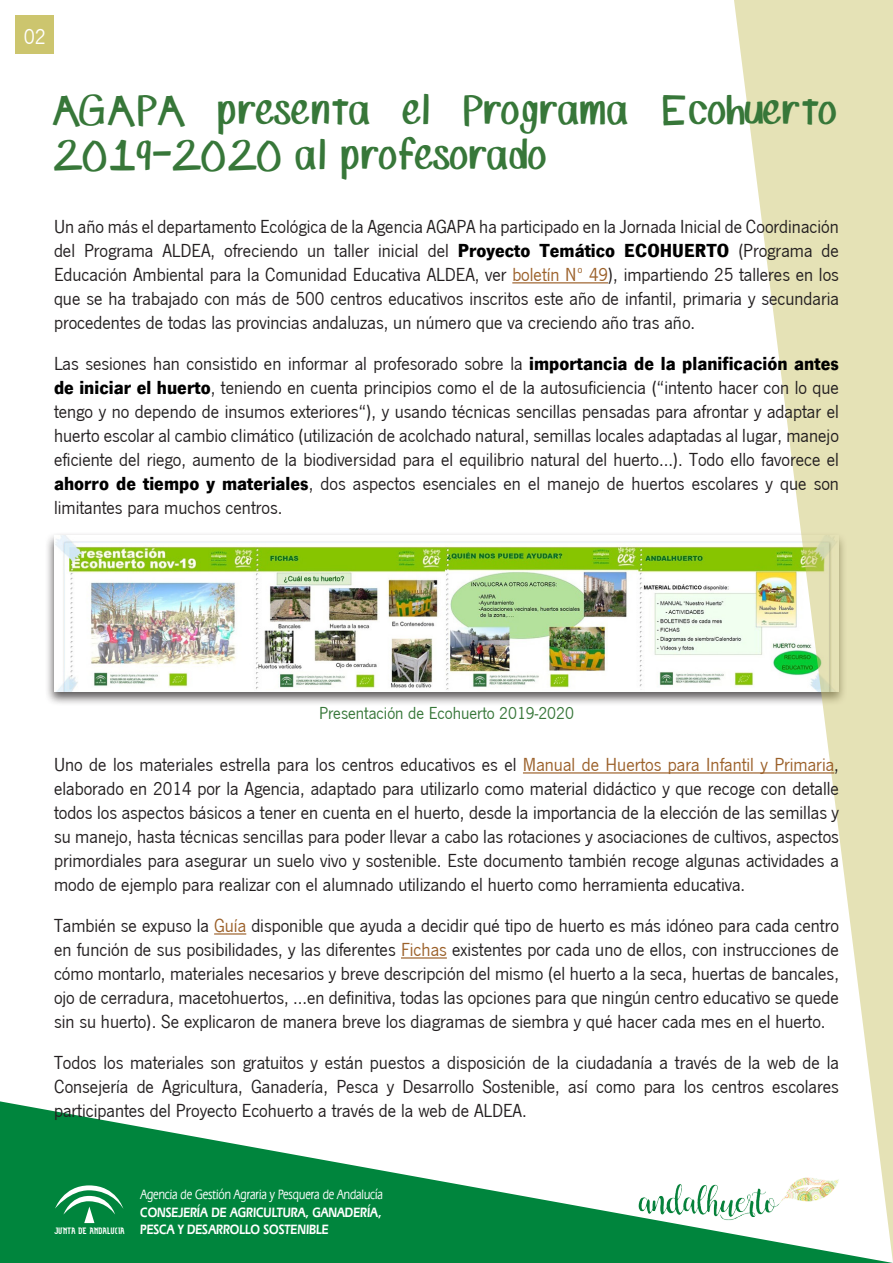
<style>
.page{position:relative;width:893px;height:1263px;background:#fff}
.page>*{position:absolute;margin:0;border:0;box-sizing:border-box;transform-origin:0 0}
.Título1{font:36px/45px "SP Marker Font";color:#377739}
.t1{font:22.5px "News Got T";color:#fff}
.TEXTO_SI{font:19.5px/24px "News Got T";color:#231f20;text-align:justify}
.Texto{font:18px "News Got T";color:#377739}
.t2{font:600 14.25px "Eras IT Cby BT";color:#fff;scale:.82 1}
.t3{font:500 14.25px "Eras IT Cby BT";color:#fff;scale:.77 1}
.t4{font:5.1px "Alfabeto Andaluz Bsico";color:#fff}
.s1{font-weight:700;color:#000}
.s2{color:#9b6029}
</style>
<div class="page">
<svg style="left:0;top:1101px;width:731px;height:162px;fill:#00853d"></svg>
<img style="left:615px;top:1138px;width:116px;height:105px">
<div style="left:16px;top:16px;width:38px;height:38px;background:#ccc56e"></div>
<svg style="left:55px;top:1185px;width:68px;height:38px"></svg>
<div style="left:45px;top:532px;width:803px;height:174px;background:#231f20;opacity:.75"></div>
<img style="left:54px;top:535px;width:677px;height:156px">
<svg style="left:731px;top:0;width:162px;height:1263px;fill:#e5e2b6"></svg>
<hr style="left:512px;top:282px;width:96px;height:1px;background:#9b6029">
<hr style="left:523px;top:772px;width:311px;height:1px;background:#9b6029">
<hr style="left:214px;top:933px;width:32px;height:1px;background:#9b6029">
<hr style="left:401px;top:957px;width:46px;height:1px;background:#9b6029">
<p class="t1" style="left:24px;top:24px;width:24px">02</p>
<p class="Título1" style="left:54px;top:91px;width:786px">AGAPA presenta el Programa Ecohuerto<br>2O19-2O2O al profesorado</p>
<p class="TEXTO_SI" style="left:54px;top:215px;width:786px">Un año más el departamento Ecológica de la Agencia AGAPA ha participado en la Jornada Inicial de Coordinación del Programa ALDEA, ofreciendo un taller inicial del <span class="s1">Proyecto Temático ECOHUERTO</span> (Programa de Educación Ambiental para la Comunidad Educativa ALDEA, ver <span class="s2">boletín Nº 49</span>), impartiendo 25 talleres en los que se ha trabajado con más de 500 centros educativos inscritos este año de infantil, primaria y secundaria procedentes de todas las provincias andaluzas, un número que va creciendo año tras año.</p>
<p class="TEXTO_SI" style="left:54px;top:352px;width:786px">Las sesiones han consistido en informar al profesorado sobre la <span class="s1">importancia de la planificación antes de iniciar el huerto</span>, teniendo en cuenta principios como el de la autosuficiencia (“intento hacer con lo que tengo y no dependo de insumos exteriores“), y usando técnicas sencillas pensadas para afrontar y adaptar el huerto escolar al cambio climático (utilización de acolchado natural, semillas locales adaptadas al lugar, manejo eficiente del riego, aumento de la biodiversidad para el equilibrio natural del huerto…). Todo ello favorece el <span class="s1">ahorro de tiempo y materiales</span>, dos aspectos esenciales en el manejo de huertos escolares y que son limitantes para muchos centros.</p>
<p class="Texto" style="left:319px;top:704px;width:256px">Presentación de Ecohuerto 2019-2020</p>
<p class="TEXTO_SI" style="left:54px;top:753px;width:786px">Uno de los materiales estrella para los centros educativos es el <span class="s2">Manual de Huertos para Infantil y Primaria</span>, elaborado en 2014 por la Agencia, adaptado para utilizarlo como material didáctico y que recoge con detalle todos los aspectos básicos a tener en cuenta en el huerto, desde la importancia de la elección de las semillas y su manejo, hasta técnicas sencillas para poder llevar a cabo las rotaciones y asociaciones de cultivos, aspectos primordiales para asegurar un suelo vivo y sostenible. Este documento también recoge algunas actividades a modo de ejemplo para realizar con el alumnado utilizando el huerto como herramienta educativa.</p>
<p class="TEXTO_SI" style="left:54px;top:914px;width:786px">También se expuso la <span class="s2">Guía</span> disponible que ayuda a decidir qué tipo de huerto es más idóneo para cada centro en función de sus posibilidades, y las diferentes <span class="s2">Fichas</span> existentes por cada uno de ellos, con instrucciones de cómo montarlo, materiales necesarios y breve descripción del mismo (el huerto a la seca, huertas de bancales, ojo de cerradura, macetohuertos, ...en definitiva, todas las opciones para que ningún centro educativo se quede sin su huerto). Se explicaron de manera breve los diagramas de siembra y qué hacer cada mes en el huerto.</p>
<p class="TEXTO_SI" style="left:54px;top:1051px;width:786px">Todos los materiales son gratuitos y están puestos a disposición de la ciudadanía a través de la web de la Consejería de Agricultura, Ganadería, Pesca y Desarrollo Sostenible, así como para los centros escolares participantes del Proyecto Ecohuerto a través de la web de ALDEA.</p>
<p class="t4" style="left:54px;top:1229px;width:72px">JUNTA DE ANDALUCIA</p>
<p class="t3" style="left:140px;top:1186px;width:316px">Agencia de Gestión Agraria y Pesquera de Andalucía</p>
<p class="t2" style="left:140px;top:1204px;width:296px">CONSEJERÍA DE AGRICULTURA, GANADERÍA,</p>
<p class="t2" style="left:140px;top:1221px;width:231px">PESCA Y DESARROLLO SOSTENIBLE</p>
</div>
